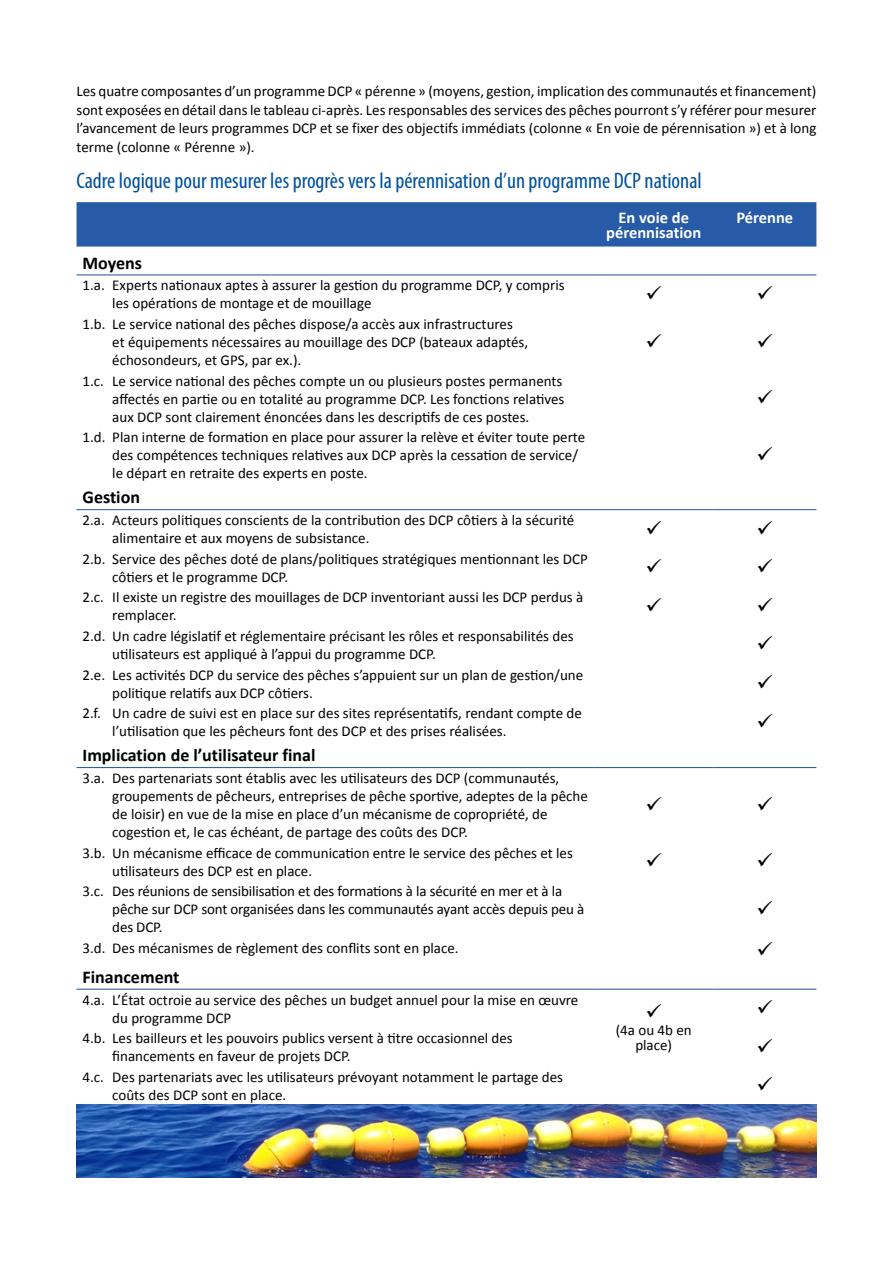
<style>
.page{position:relative;width:893px;height:1263px;background:#fff}
.page>*{position:absolute;margin:0;border:0;box-sizing:border-box;transform-origin:0 0}
.t1{font:condensed 22.5px "Myriad Pro";color:#00519f}
.t2{font:700 18px "Calibri";color:#000}
.t3{font:700 16.5px/15px "Calibri";color:#fff;text-align:center}
.t4{font:15px/18px "Calibri";color:#000}
</style>
<div class="page">
<div style="left:77px;top:202px;width:739px;height:45px;background:#275ba7"></div>
<hr style="left:77px;top:274px;width:517px;height:1px;background:#275ba7">
<hr style="left:594px;top:274px;width:119px;height:1px;background:#275ba7">
<hr style="left:713px;top:274px;width:103px;height:1px;background:#275ba7">
<hr style="left:77px;top:509px;width:517px;height:1px;background:#275ba7">
<hr style="left:594px;top:509px;width:119px;height:1px;background:#275ba7">
<hr style="left:713px;top:509px;width:103px;height:1px;background:#275ba7">
<hr style="left:77px;top:767px;width:517px;height:1px;background:#275ba7">
<hr style="left:594px;top:767px;width:119px;height:1px;background:#275ba7">
<hr style="left:713px;top:767px;width:103px;height:1px;background:#275ba7">
<hr style="left:77px;top:989px;width:517px;height:1px;background:#275ba7">
<hr style="left:594px;top:989px;width:119px;height:1px;background:#275ba7">
<hr style="left:713px;top:989px;width:103px;height:1px;background:#275ba7">
<img style="left:77px;top:1105px;width:739px;height:72px">
<p class="t4" style="left:77px;top:82px;width:741px;line-height:18.8px;text-align:justify">Les quatre composantes d’un programme DCP « pérenne » (moyens, gestion, implication des communautés et financement) sont exposées en détail dans le tableau ci-après. Les responsables des services des pêches pourront s’y référer pour mesurer l’avancement de leurs programmes DCP et se fixer des objectifs immédiats (colonne « En voie de pérennisation ») et à long terme (colonne « Pérenne »).</p>
<h1 class="t1" style="left:77px;top:167px;width:627px">Cadre logique pour mesurer les progrès vers la pérennisation d’un programme DCP national</h1>
<p class="t3" style="left:606px;top:210px;width:97px">En voie de pérennisation</p>
<p class="t3" style="left:736px;top:210px;width:58px">Pérenne</p>
<p class="t2" style="left:83px;top:251px;width:61px">Moyens</p>
<p class="t4" style="left:112px;top:276px;width:454px;text-indent:-30px">1.a. Experts nationaux aptes à assurer la gestion du programme DCP, y compris les opérations de montage et de mouillage</p>
<p class="t4" style="left:112px;top:315px;width:417px;text-indent:-30px">1.b. Le service national des pêches dispose/a accès aux infrastructures et équipements nécessaires au mouillage des DCP (bateaux adaptés, échosondeurs, et GPS, par ex.).</p>
<p class="t4" style="left:112px;top:372px;width:454px;text-indent:-30px">1.c. Le service national des pêches compte un ou plusieurs postes permanents affectés en partie ou en totalité au programme DCP. Les fonctions relatives aux DCP sont clairement énoncées dans les descriptifs de ces postes.</p>
<p class="t4" style="left:112px;top:428px;width:474px;text-indent:-30px">1.d. Plan interne de formation en place pour assurer la relève et éviter toute perte des compétences techniques relatives aux DCP après la cessation de service/ le départ en retraite des experts en poste.</p>
<p class="t2" style="left:83px;top:486px;width:59px">Gestion</p>
<p class="t4" style="left:112px;top:511px;width:464px;text-indent:-30px">2.a. Acteurs politiques conscients de la contribution des DCP côtiers à la sécurité alimentaire et aux moyens de subsistance.</p>
<p class="t4" style="left:112px;top:550px;width:477px;text-indent:-30px">2.b. Service des pêches doté de plans/politiques stratégiques mentionnant les DCP côtiers et le programme DCP.</p>
<p class="t4" style="left:112px;top:588px;width:473px;text-indent:-30px">2.c. Il existe un registre des mouillages de DCP inventoriant aussi les DCP perdus à remplacer.</p>
<p class="t4" style="left:112px;top:627px;width:463px;text-indent:-30px">2.d. Un cadre législatif et réglementaire précisant les rôles et responsabilités des utilisateurs est appliqué à l’appui du programme DCP.</p>
<p class="t4" style="left:112px;top:666px;width:472px;text-indent:-30px">2.e. Les activités DCP du service des pêches s’appuient sur un plan de gestion/une politique relatifs aux DCP côtiers.</p>
<p class="t4" style="left:112px;top:704px;width:471px;text-indent:-30px">2.f. Un cadre de suivi est en place sur des sites représentatifs, rendant compte de l’utilisation que les pêcheurs font des DCP et des prises réalisées.</p>
<p class="t2" style="left:83px;top:744px;width:235px">Implication de l’utilisateur final</p>
<p class="t4" style="left:112px;top:769px;width:477px;text-indent:-30px">3.a. Des partenariats sont établis avec les utilisateurs des DCP (communautés, groupements de pêcheurs, entreprises de pêche sportive, adeptes de la pêche de loisir) en vue de la mise en place d’un mécanisme de copropriété, de cogestion et, le cas échéant, de partage des coûts des DCP.</p>
<p class="t4" style="left:112px;top:844px;width:462px;text-indent:-30px">3.b. Un mécanisme efficace de communication entre le service des pêches et les utilisateurs des DCP est en place.</p>
<p class="t4" style="left:112px;top:882px;width:474px;text-indent:-30px">3.c. Des réunions de sensibilisation et des formations à la sécurité en mer et à la pêche sur DCP sont organisées dans les communautés ayant accès depuis peu à des DCP.</p>
<p class="t4" style="left:83px;top:939px;width:378px">3.d. Des mécanismes de règlement des conflits sont en place.</p>
<p class="t2" style="left:83px;top:965px;width:98px">Financement</p>
<p class="t4" style="left:112px;top:991px;width:468px;text-indent:-30px">4.a. L’État octroie au service des pêches un budget annuel pour la mise en œuvre du programme DCP</p>
<p class="t4" style="left:616px;top:1023px;width:78px;line-height:15px;text-align:center">(4a ou 4b en place)</p>
<p class="t4" style="left:112px;top:1029px;width:402px;text-indent:-30px">4.b. Les bailleurs et les pouvoirs publics versent à titre occasionnel des financements en faveur de projets DCP.</p>
<p class="t4" style="left:112px;top:1068px;width:452px;text-indent:-30px">4.c. Des partenariats avec les utilisateurs prévoyant notamment le partage des coûts des DCP sont en place.</p>
</div>
